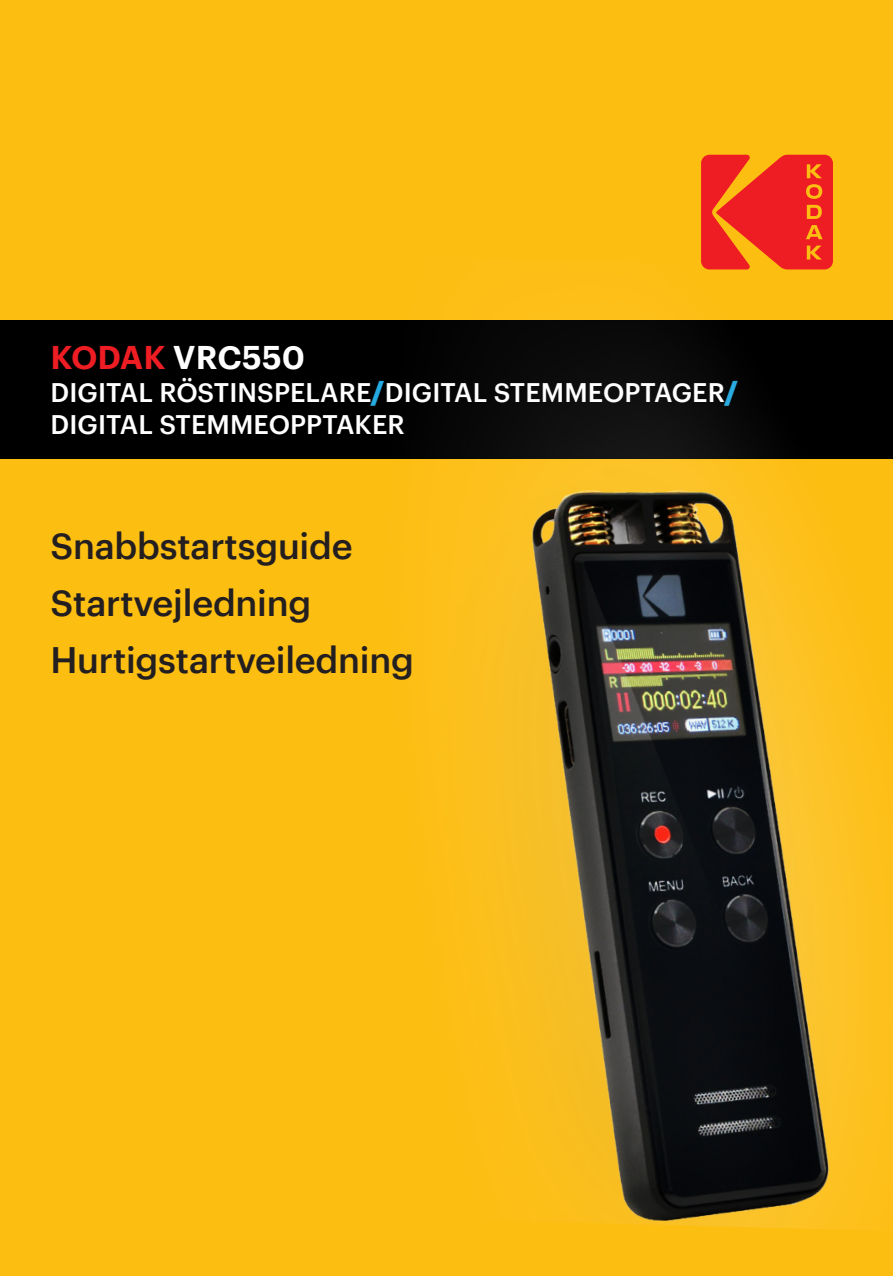
<style>
.page{position:relative;width:893px;height:1276px;background:#fff}
.page>*{position:absolute;margin:0;border:0;box-sizing:border-box;transform-origin:0 0}
.t1{font:500 36px "Graphik App";letter-spacing:-.01em;color:#231f20}
.t2{font:600 32.1px "Graphik App";letter-spacing:-.005em;color:#fff}
.t3{font:500 26.4px/33px "Graphik App";color:#fff}
.s1{color:#ee1d23}
.s2{font-family:"Graphik App Super";font-weight:400;font-size:27px;color:#24aae1}
</style>
<div class="page">
<div style="left:0;top:0;width:893px;height:320px;background:#fdbe12"></div>
<div style="left:0;top:426px;width:893px;height:850px;background:#fdbe12"></div>
<div style="left:0;top:320px;width:893px;height:139px;background:#000001"></div>
<svg style="left:701px;top:155px;width:132px;height:98px;background:#f03820"></svg>
<img style="left:452px;top:253px;width:435px;height:976px">
<p class="t2" style="left:51px;top:332px;width:256px"><span class="s1">KODAK</span> VRC550</p>
<p class="t3" style="left:51px;top:373px;width:688px">DIGITAL RÖSTINSPELARE<span class="s2">/</span>DIGITAL STEMMEOPTAGER<span class="s2">/<br></span>DIGITAL STEMMEOPPTAKER</p>
<p class="t1" style="left:51px;top:519px;width:304px">Snabbstartsguide</p>
<p class="t1" style="left:51px;top:576px;width:262px">Startvejledning</p>
<p class="t1" style="left:51px;top:633px;width:365px">Hurtigstartveiledning</p>
</div>
